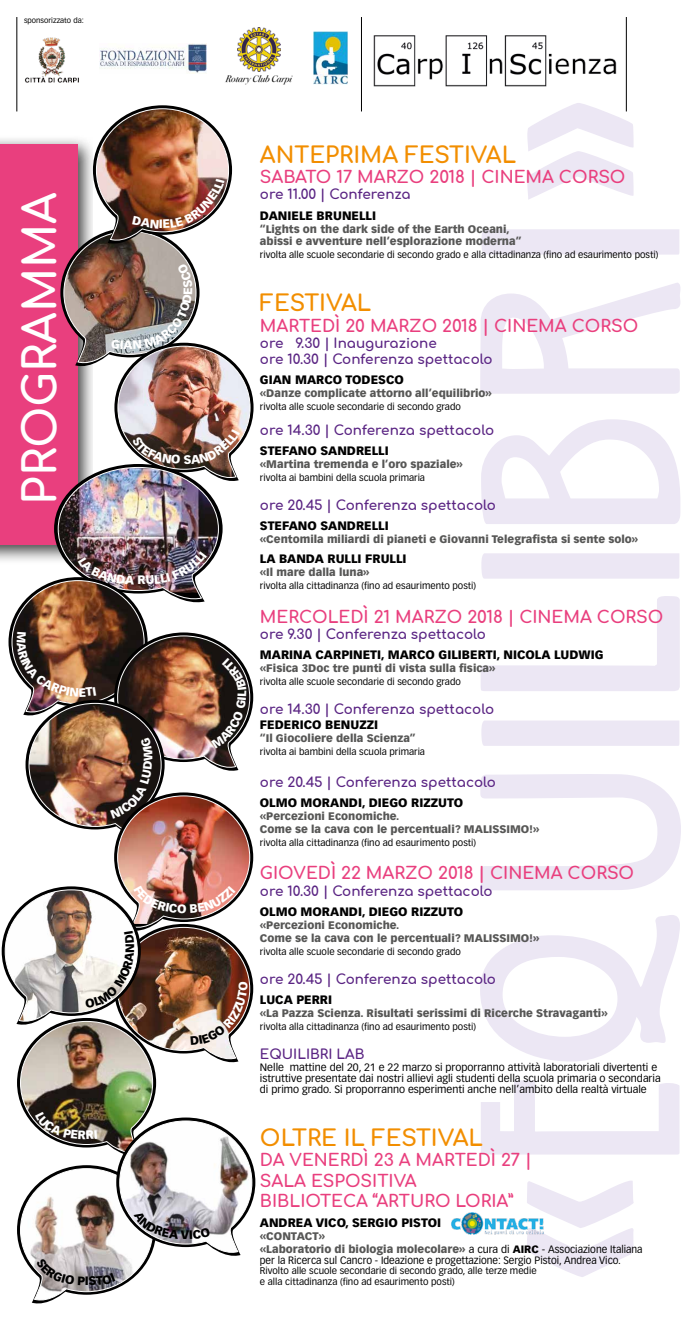
<style>
.page{position:relative;width:681px;height:1319px;background:#fff}
.page>*{position:absolute;margin:0;border:0;box-sizing:border-box;transform-origin:0 0}
.t1{font:700 45px "Comfortaa";color:#fff}
.t2{font:700 22.5px "Comfortaa";color:#f28e00}
.t3{font:700 16.88px/20.2px "Comfortaa";color:#e93f7e}
.t4{font:700 13.5px/16.2px "Comfortaa";color:#5a2483}
.t5{font:900 12px "Vectora LT Std";color:#000}
.t6{font:900 12px "Vectora LT Std";color:#fff}
.t7{font:900 10.8px/13px "Vectora LT Std";color:#575756}
.t8{font:10.5px/11.2px "Vectora LT Std";color:#000}
.t9{font:10.5px "Vectora LT Std";color:#000;scale:.95 1}
.t10{font:italic 9.6px "Bodoni Svty Two ITCTT";color:#000}
.t11{font:9.45px/10.1px "Vectora LT Std";color:#000}
.t12{font:7.5px "Vectora LT Std";color:#000}
.s1{font-weight:400;font-size:10.5px;color:#000}
.s2{font-size:10.5px;color:#000}
</style>
<div class="page">
<div style="left:0;top:144px;width:77px;height:401px;background:#e93f7e"></div>
<img style="left:25px;top:37px;width:54px;height:46px">
<img style="left:99px;top:43px;width:107px;height:30px">
<hr style="left:17px;top:17px;width:1px;height:94px;background:#000">
<hr style="left:626px;top:17px;width:1px;height:94px;background:#000">
<hr style="left:361px;top:17px;width:1px;height:94px;background:#000">
<img style="left:237px;top:28px;width:44px;height:43px">
<img style="left:373px;top:35px;width:244px;height:52px">
<img style="left:313px;top:32px;width:34px;height:52px">
<svg style="left:480px;top:103px;width:200px;height:1174px"></svg>
<img style="left:451px;top:1211px;width:93px;height:22px">
<img style="left:2px;top:105px;width:253px;height:1199px">
<p class="t12" style="left:24px;top:16px;width:61px">sponsorizzato da:</p>
<h1 class="t1" style="left:-1px;top:504px;width:314px;rotate:-90deg">PROGRAMMA</h1>
<p class="t6" style="left:123px;top:337px;width:11px">A</p>
<p class="t5" style="left:85px;top:1273px;width:6px">I</p>
<p class="t5" style="left:181px;top:1226px;width:10px">V</p>
<p class="t10" style="left:225px;top:71px;width:68px">Rotary Club Carpi</p>
<h2 class="t2" style="left:260px;top:134px;width:258px">ANTEPRIMA FESTIVAL</h2>
<h3 class="t3" style="left:260px;top:164px;width:367px">SABATO 17 MARZO 2018 | CINEMA CORSO</h3>
<p class="t4" style="left:260px;top:184px;width:152px">ore 11.00 | Conferenza</p>
<p class="t5" style="left:260px;top:208px;width:118px">DANIELE BRUNELLI</p>
<p class="t7" style="left:260px;top:222px;width:263px">“Lights on the dark side of the Earth Oceani, abissi e avventure nell’esplorazione moderna”</p>
<p class="t11" style="left:260px;top:250px;width:400px">rivolta alle scuole secondarie di secondo grado e alla cittadinanza (fino ad esaurimento posti)</p>
<h2 class="t2" style="left:260px;top:282px;width:113px">FESTIVAL</h2>
<h3 class="t3" style="left:260px;top:313px;width:379px">MARTEDÌ 20 MARZO 2018 | CINEMA CORSO</h3>
<p class="t4" style="left:260px;top:333px;width:234px">ore 9.30 | Inaugurazione<br>ore 10.30 | Conferenza spettacolo</p>
<p class="t5" style="left:260px;top:372px;width:145px">GIAN MARCO TODESCO</p>
<p class="t7" style="left:260px;top:387px;width:233px">«Danze complicate attorno all’equilibrio»</p>
<p class="t11" style="left:260px;top:402px;width:202px">rivolta alle scuole secondarie di secondo grado</p>
<p class="t4" style="left:260px;top:419px;width:236px">ore 14.30 | Conferenza spettacolo</p>
<p class="t5" style="left:260px;top:443px;width:130px">STEFANO SANDRELLI</p>
<p class="t7" style="left:260px;top:457px;width:204px">«Martina tremenda e l’oro spaziale»</p>
<p class="t11" style="left:260px;top:472px;width:166px">rivolta ai bambini della scuola primaria</p>
<p class="t4" style="left:260px;top:495px;width:237px">ore 20.45 | Conferenza spettacolo</p>
<p class="t5" style="left:260px;top:518px;width:130px">STEFANO SANDRELLI</p>
<p class="t7" style="left:260px;top:532px;width:379px">«Centomila miliardi di pianeti e Giovanni Telegrafista si sente solo»</p>
<p class="t5" style="left:260px;top:551px;width:148px">LA BANDA RULLI FRULLI</p>
<p class="t7" style="left:260px;top:566px;width:111px">«Il mare dalla luna»</p>
<p class="t11" style="left:260px;top:581px;width:218px">rivolta alla cittadinanza (fino ad esaurimento posti)</p>
<h3 class="t3" style="left:260px;top:604px;width:405px">MERCOLEDÌ 21 MARZO 2018 | CINEMA CORSO</h3>
<p class="t4" style="left:260px;top:624px;width:227px">ore 9.30 | Conferenza spettacolo</p>
<p class="t5" style="left:260px;top:647px;width:345px">MARINA CARPINETI, MARCO GILIBERTI, NICOLA LUDWIG</p>
<p class="t7" style="left:260px;top:661px;width:237px">«Fisica 3Doc tre punti di vista sulla fisica»</p>
<p class="t11" style="left:260px;top:676px;width:202px">rivolta alle scuole secondarie di secondo grado</p>
<p class="t4" style="left:260px;top:699px;width:236px">ore 14.30 | Conferenza spettacolo</p>
<p class="t5" style="left:260px;top:716px;width:120px">FEDERICO BENUZZI</p>
<p class="t7" style="left:260px;top:731px;width:157px">“Il Giocoliere della Scienza”</p>
<p class="t11" style="left:260px;top:746px;width:166px">rivolta ai bambini della scuola primaria</p>
<p class="t4" style="left:260px;top:772px;width:237px">ore 20.45 | Conferenza spettacolo</p>
<p class="t5" style="left:260px;top:795px;width:205px">OLMO MORANDI, DIEGO RIZZUTO</p>
<p class="t7" style="left:260px;top:809px;width:281px">«Percezioni Economiche.<br>Come se la cava con le percentuali? MALISSIMO!»</p>
<p class="t11" style="left:260px;top:837px;width:218px">rivolta alla cittadinanza (fino ad esaurimento posti)</p>
<h3 class="t3" style="left:260px;top:860px;width:375px">GIOVEDÌ 22 MARZO 2018 | CINEMA CORSO</h3>
<p class="t4" style="left:260px;top:880px;width:234px">ore 10.30 | Conferenza spettacolo</p>
<p class="t5" style="left:260px;top:903px;width:205px">OLMO MORANDI, DIEGO RIZZUTO</p>
<p class="t7" style="left:260px;top:918px;width:281px">«Percezioni Economiche.<br>Come se la cava con le percentuali? MALISSIMO!»</p>
<p class="t11" style="left:260px;top:946px;width:202px">rivolta alle scuole secondarie di secondo grado</p>
<p class="t4" style="left:260px;top:968px;width:237px">ore 20.45 | Conferenza spettacolo</p>
<p class="t5" style="left:260px;top:992px;width:74px">LUCA PERRI</p>
<p class="t7" style="left:260px;top:1006px;width:349px">«La Pazza Scienza. Risultati serissimi di Ricerche Stravaganti»</p>
<p class="t11" style="left:260px;top:1021px;width:218px">rivolta alla cittadinanza (fino ad esaurimento posti)</p>
<p class="t4" style="left:260px;top:1044px;width:106px">EQUILIBRI LAB</p>
<p class="t8" style="left:260px;top:1061px;width:402px">Nelle mattine del 20, 21 e 22 marzo si proporranno attività laboratoriali divertenti e istruttive presentate dai nostri allievi agli studenti della scuola primaria o secondaria di primo grado. Si proporranno esperimenti anche nell’ambito della realtà virtuale</p>
<h2 class="t2" style="left:260px;top:1116px;width:224px">OLTRE IL FESTIVAL</h2>
<h3 class="t3" style="left:260px;top:1147px;width:273px">DA VENERDÌ 23 A MARTEDÌ 27 |<br>SALA ESPOSITIVA<br>BIBLIOTECA “ARTURO LORIA”</h3>
<p class="t5" style="left:260px;top:1215px;width:183px">ANDREA VICO, SERGIO PISTOI</p>
<p class="t7" style="left:260px;top:1229px;width:384px">«CONTACT»<br>«Laboratorio di biologia molecolare» <span class="s1">a cura di</span> <span class="s2">AIRC</span> <span class="s1">- Associazione Italiana</span></p>
<p class="t9" style="left:260px;top:1254px;width:381px">per la Ricerca sul Cancro - Ideazione e progettazione: Sergio Pistoi, Andrea Vico.</p>
<p class="t11" style="left:260px;top:1265px;width:278px">Rivolto alle scuole secondarie di secondo grado, alle terze medie e alla cittadinanza (fino ad esaurimento posti)</p>
</div>
